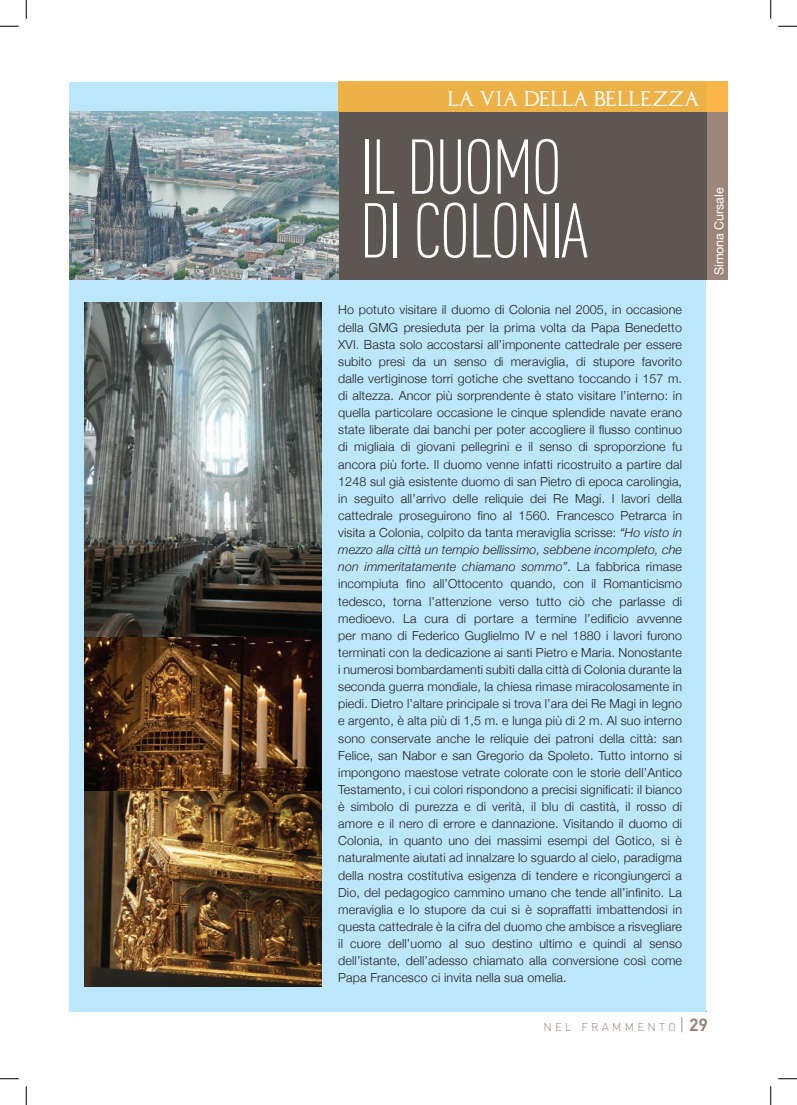
<style>
.page{position:relative;width:797px;height:1105px;background:#fff}
.page>*{position:absolute;margin:0;border:0;box-sizing:border-box;transform-origin:0 0}
.t1{font:300 76.25px/63.8px "DIN Cond";color:#fff}
.t2{font:500 18.75px "Capitalis Typ Oasis";letter-spacing:-.05em;color:#fff}
.t3{font:300 12.5px/17.1px "Helvetica Neue";letter-spacing:.01em;color:#231f20;text-align:justify}
.t4{font:12.5px "Helvetica Neue";letter-spacing:-.005em;color:#fff}
.t5{font:300 11.25px "DIN";letter-spacing:.3em;color:#9b8679}
.s1{font-style:italic}
.s2{font-size:17.5px}
.s3{font-weight:700;font-size:17.5px}
</style>
<div class="page">
<hr style="left:69px;top:1011px;width:638px;height:1px;background:#9b8679">
<div style="left:69px;top:82px;width:637px;height:930px;background:#bce6fa"></div>
<div style="left:69px;top:112px;width:639px;height:168px;background:#5c5751"></div>
<img style="left:70px;top:112px;width:268px;height:168px">
<div style="left:707px;top:112px;width:20px;height:168px;background:#9b8679"></div>
<img style="left:84px;top:637px;width:237px;height:349px">
<img style="left:84px;top:302px;width:237px;height:335px">
<div style="left:338px;top:82px;width:389px;height:30px;background:#ecb247"></div>
<svg style="left:0;top:25px;width:19px;height:2px"></svg>
<svg style="left:778px;top:25px;width:19px;height:2px"></svg>
<svg style="left:0;top:1078px;width:19px;height:1px"></svg>
<svg style="left:778px;top:1078px;width:19px;height:1px"></svg>
<svg style="left:25px;top:0;width:2px;height:19px"></svg>
<svg style="left:25px;top:1086px;width:2px;height:19px"></svg>
<svg style="left:770px;top:0;width:1px;height:19px"></svg>
<svg style="left:770px;top:1086px;width:1px;height:19px"></svg>
<h2 class="t2" style="left:447px;top:91px;width:254px">LA VIA DELLA BELLEZZA</h2>
<h1 class="t1" style="left:359px;top:135px;width:155px">IL DUOMO<br>DICOLONIA</h1>
<p class="t3" style="left:338px;top:301px;width:345px">Ho potuto visitare il duomo di Colonia nel 2005, in occasione della GMG presieduta per la prima volta da Papa Benedetto XVI. Basta solo accostarsi all’imponente cattedrale per essere subito presi da un senso di meraviglia, di stupore favorito dalle vertiginose torri gotiche che svettano toccando i 157 m. di altezza. Ancor più sorprendente è stato visitare l’interno: in quella particolare occasione le cinque splendide navate erano state liberate dai banchi per poter accogliere il flusso continuo di migliaia di giovani pellegrini e il senso di sproporzione fu ancora più forte. Il duomo venne infatti ricostruito a partire dal 1248 sul già esistente duomo di san Pietro di epoca carolingia, in seguito all’arrivo delle reliquie dei Re Magi. I lavori della cattedrale proseguirono fino al 1560. Francesco Petrarca in visita a Colonia, colpito da tanta meraviglia scrisse: <span class="s1">“Ho visto in mezzo alla città un tempio bellissimo, sebbene incompleto, che non immeritatamente chiamano sommo”</span>. La fabbrica rimase incompiuta fino all’Ottocento quando, con il Romanticismo tedesco, torna l’attenzione verso tutto ciò che parlasse di medioevo. La cura di portare a termine l’edificio avvenne per mano di Federico Guglielmo IV e nel 1880 i lavori furono terminati con la dedicazione ai santi Pietro e Maria. Nonostante i numerosi bombardamenti subiti dalla città di Colonia durante la seconda guerra mondiale, la chiesa rimase miracolosamente in piedi. Dietro l’altare principale si trova l’ara dei Re Magi in legno e argento, è alta più di 1,5 m. e lunga più di 2 m. Al suo interno sono conservate anche le reliquie dei patroni della città: san Felice, san Nabor e san Gregorio da Spoleto. Tutto intorno si impongono maestose vetrate colorate con le storie dell’Antico Testamento, i cui colori rispondono a precisi significati: il bianco è simbolo di purezza e di verità, il blu di castità, il rosso di amore e il nero di errore e dannazione. Visitando il duomo di Colonia, in quanto uno dei massimi esempi del Gotico, si è naturalmente aiutati ad innalzare lo sguardo al cielo, paradigma della nostra costitutiva esigenza di tendere e ricongiungerci a Dio, del pedagogico cammino umano che tende all’infinito. La meraviglia e lo stupore da cui si è sopraffatti imbattendosi in questa cattedrale è la cifra del duomo che ambisce a risvegliare il cuore dell’uomo al suo destino ultimo e quindi al senso dell’istante, dell’adesso chiamato alla conversione così come Papa Francesco ci invita nella sua omelia.</p>
<p class="t4" style="left:710px;top:275px;width:89px;rotate:-90deg">Simona Cursale</p>
<p class="t5" style="left:543px;top:1020px;width:166px">NEL FRAMMENTO<span class="s2">|</span> <span class="s3">29</span></p>
</div>
